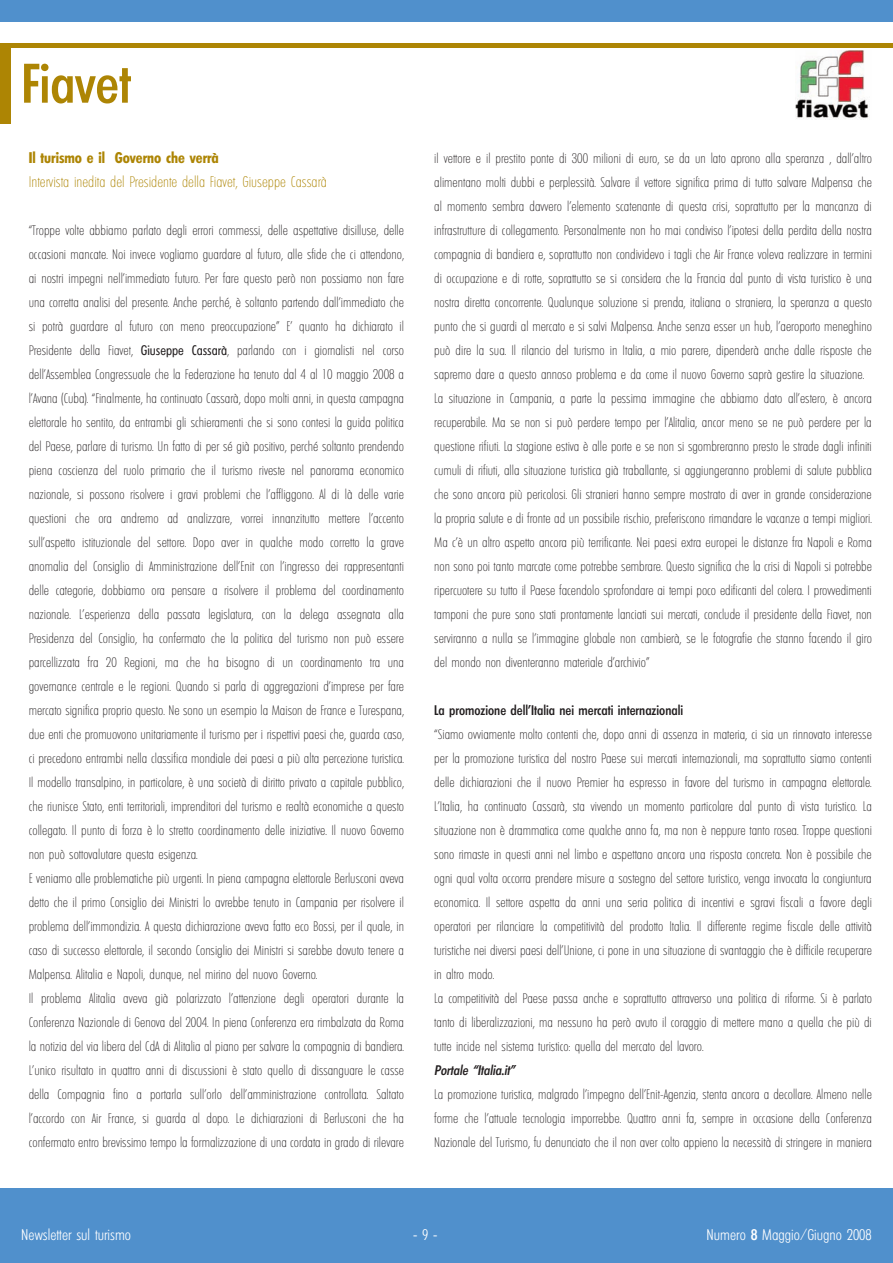
<style>
.page{position:relative;width:893px;height:1263px;background:#fff}
.page>*{position:absolute;margin:0;border:0;box-sizing:border-box;transform-origin:0 0}
.t1{font:500 condensed 54px "Limerick";color:#ad8504}
.t2{font:200 condensed 15px "Limerick";color:#ad8504}
.t3{font:300 condensed 15px "Limerick";color:#fff}
.t4{font:600 condensed 15px "Limerick";color:#ad8504}
.t5{font:200 condensed 13.5px/24px "Limerick";color:#231f20}
.t6{font:500 condensed 13.5px "Limerick";color:#231f20}
.t7{font:italic 500 condensed 13.5px "Limerick";color:#231f20}
.s1{font-weight:400}
.s2{font-weight:500}
</style>
<div class="page">
<div style="left:0;top:1189px;width:893px;height:74px;background:#5090cc"></div>
<div style="left:0;top:0;width:893px;height:21px;background:#5090cc"></div>
<div style="left:0;top:47px;width:11px;height:77px;background:#ad8504"></div>
<img style="left:795px;top:51px;width:74px;height:68px">
<hr style="left:0;top:44px;width:893px;height:4px;background:#ad8504">
<h1 class="t1" style="left:21px;top:52px;width:111px">Fiavet</h1>
<p class="t4" style="left:29px;top:148px;width:192px">Il turismo e il Governo che verrà</p>
<p class="t2" style="left:29px;top:173px;width:300px">Intervista inedita del Presidente della Fiavet, Giuseppe Cassarà</p>
<p class="t5" style="left:29px;top:218px;width:377px">“Troppe volte abbiamo parlato degli errori commessi, delle aspettative disilluse, delle occasioni mancate. Noi invece vogliamo guardare al futuro, alle sfide che ci attendono, ai nostri impegni nell’immediato futuro. Per fare questo però non possiamo non fare una corretta analisi del presente. Anche perché, è soltanto partendo dall’immediato che si potrà guardare al futuro con meno preoccupazione” E’ quanto ha dichiarato il Presidente della Fiavet, <span class="s1">Giuseppe Cassarà</span>, parlando con i giornalisti nel corso dell’Assemblea Congressuale che la Federazione ha tenuto dal 4 al 10 maggio 2008 a l’Avana (Cuba). “Finalmente, ha continuato Cassarà, dopo molti anni, in questa campagna elettorale ho sentito, da entrambi gli schieramenti che si sono contesi la guida politica del Paese, parlare di turismo. Un fatto di per sé già positivo, perché soltanto prendendo piena coscienza del ruolo primario che il turismo riveste nel panorama economico nazionale, si possono risolvere i gravi problemi che l’affliggono. Al di là delle varie questioni che ora andremo ad analizzare, vorrei innanzitutto mettere l’accento sull’aspetto istituzionale del settore. Dopo aver in qualche modo corretto la grave anomalia del Consiglio di Amministrazione dell’Enit con l’ingresso dei rappresentanti delle categorie, dobbiamo ora pensare a risolvere il problema del coordinamento nazionale. L’esperienza della passata legislatura, con la delega assegnata alla Presidenza del Consiglio, ha confermato che la politica del turismo non può essere parcellizzata fra 20 Regioni, ma che ha bisogno di un coordinamento tra una governance centrale e le regioni. Quando si parla di aggregazioni d’imprese per fare mercato significa proprio questo. Ne sono un esempio la Maison de France e Turespana, due enti che promuovono unitariamente il turismo per i rispettivi paesi che, guarda caso, ci precedono entrambi nella classifica mondiale dei paesi a più alta percezione turistica.<br>Il modello transalpino, in particolare, è una società di diritto privato a capitale pubblico, che riunisce Stato, enti territoriali, imprenditori del turismo e realtà economiche a questo collegato. Il punto di forza è lo stretto coordinamento delle iniziative. Il nuovo Governo non può sottovalutare questa esigenza.<br>E veniamo alle problematiche più urgenti. In piena campagna elettorale Berlusconi aveva detto che il primo Consiglio dei Ministri lo avrebbe tenuto in Campania per risolvere il problema dell’immondizia. A questa dichiarazione aveva fatto eco Bossi, per il quale, in caso di successo elettorale, il secondo Consiglio dei Ministri si sarebbe dovuto tenere a Malpensa. Alitalia e Napoli, dunque, nel mirino del nuovo Governo.<br>Il problema Alitalia aveva già polarizzato l’attenzione degli operatori durante la Conferenza Nazionale di Genova del 2004. In piena Conferenza era rimbalzata da Roma la notizia del via libera del CdA di Alitalia al piano per salvare la compagnia di bandiera.<br>L’unico risultato in quattro anni di discussioni è stato quello di dissanguare le casse della Compagnia fino a portarla sull’orlo dell’amministrazione controllata. Saltato l’accordo con Air France, si guarda al dopo. Le dichiarazioni di Berlusconi che ha confermato entro brevissimo tempo la formalizzazione di una cordata in grado di rilevare</p>
<p class="t5" style="left:434px;top:146px;width:439px">il vettore e il prestito ponte di 300 milioni di euro, se da un lato aprono alla speranza , dall’altro alimentano molti dubbi e perplessità. Salvare il vettore significa prima di tutto salvare Malpensa che al momento sembra davvero l’elemento scatenante di questa crisi, soprattutto per la mancanza di infrastrutture di collegamento. Personalmente non ho mai condiviso l’ipotesi della perdita della nostra compagnia di bandiera e, soprattutto non condividevo i tagli che Air France voleva realizzare in termini di occupazione e di rotte, soprattutto se si considera che la Francia dal punto di vista turistico è una nostra diretta concorrente. Qualunque soluzione si prenda, italiana o straniera, la speranza a questo punto che si guardi al mercato e si salvi Malpensa. Anche senza esser un hub, l’aeroporto meneghino può dire la sua. Il rilancio del turismo in Italia, a mio parere, dipenderà anche dalle risposte che sapremo dare a questo annoso problema e da come il nuovo Governo saprà gestire la situazione.<br>La situazione in Campania, a parte la pessima immagine che abbiamo dato all’estero, è ancora recuperabile. Ma se non si può perdere tempo per l’Alitalia, ancor meno se ne può perdere per la questione rifiuti. La stagione estiva è alle porte e se non si sgombreranno presto le strade dagli infiniti cumuli di rifiuti, alla situazione turistica già traballante, si aggiungeranno problemi di salute pubblica che sono ancora più pericolosi. Gli stranieri hanno sempre mostrato di aver in grande considerazione la propria salute e di fronte ad un possibile rischio, preferiscono rimandare le vacanze a tempi migliori.<br>Ma c’è un altro aspetto ancora più terrificante. Nei paesi extra europei le distanze fra Napoli e Roma non sono poi tanto marcate come potrebbe sembrare. Questo significa che la crisi di Napoli si potrebbe ripercuotere su tutto il Paese facendolo sprofondare ai tempi poco edificanti del colera. I provvedimenti tamponi che pure sono stati prontamente lanciati sui mercati, conclude il presidente della Fiavet, non serviranno a nulla se l’immagine globale non cambierà, se le fotografie che stanno facendo il giro del mondo non diventeranno materiale d’archivio”</p>
<p class="t6" style="left:434px;top:702px;width:250px">La promozione dell’Italia nei mercati internazionali</p>
<p class="t5" style="left:434px;top:722px;width:439px">“Siamo ovviamente molto contenti che, dopo anni di assenza in materia, ci sia un rinnovato interesse per la promozione turistica del nostro Paese sui mercati internazionali, ma soprattutto siamo contenti delle dichiarazioni che il nuovo Premier ha espresso in favore del turismo in campagna elettorale.<br>L’Italia, ha continuato Cassarà, sta vivendo un momento particolare dal punto di vista turistico. La situazione non è drammatica come qualche anno fa, ma non è neppure tanto rosea. Troppe questioni sono rimaste in questi anni nel limbo e aspettano ancora una risposta concreta. Non è possibile che ogni qual volta occorra prendere misure a sostegno del settore turistico, venga invocata la congiuntura economica. Il settore aspetta da anni una seria politica di incentivi e sgravi fiscali a favore degli operatori per rilanciare la competitività del prodotto Italia. Il differente regime fiscale delle attività turistiche nei diversi paesi dell’Unione, ci pone in una situazione di svantaggio che è difficile recuperare in altro modo.<br>La competitività del Paese passa anche e soprattutto attraverso una politica di riforme. Si è parlato tanto di liberalizzazioni, ma nessuno ha però avuto il coraggio di mettere mano a quella che più di tutte incide nel sistema turistico: quella del mercato del lavoro.</p>
<p class="t7" style="left:434px;top:1062px;width:82px">Portale “Italia.it”</p>
<p class="t5" style="left:434px;top:1082px;width:439px;text-align:justify">La promozione turistica, malgrado l’impegno dell’Enit-Agenzia, stenta ancora a decollare. Almeno nelle forme che l’attuale tecnologia imporrebbe. Quattro anni fa, sempre in occasione della Conferenza Nazionale del Turismo, fu denunciato che il non aver colto appieno la necessità di stringere in maniera</p>
<p class="t3" style="left:21px;top:1226px;width:111px">Newsletter sul turismo</p>
<p class="t3" style="left:413px;top:1226px;width:26px">-9-</p>
<p class="t3" style="left:707px;top:1226px;width:167px">Numero <span class="s2">8</span> Maggio/Giugno 2008</p>
</div>
